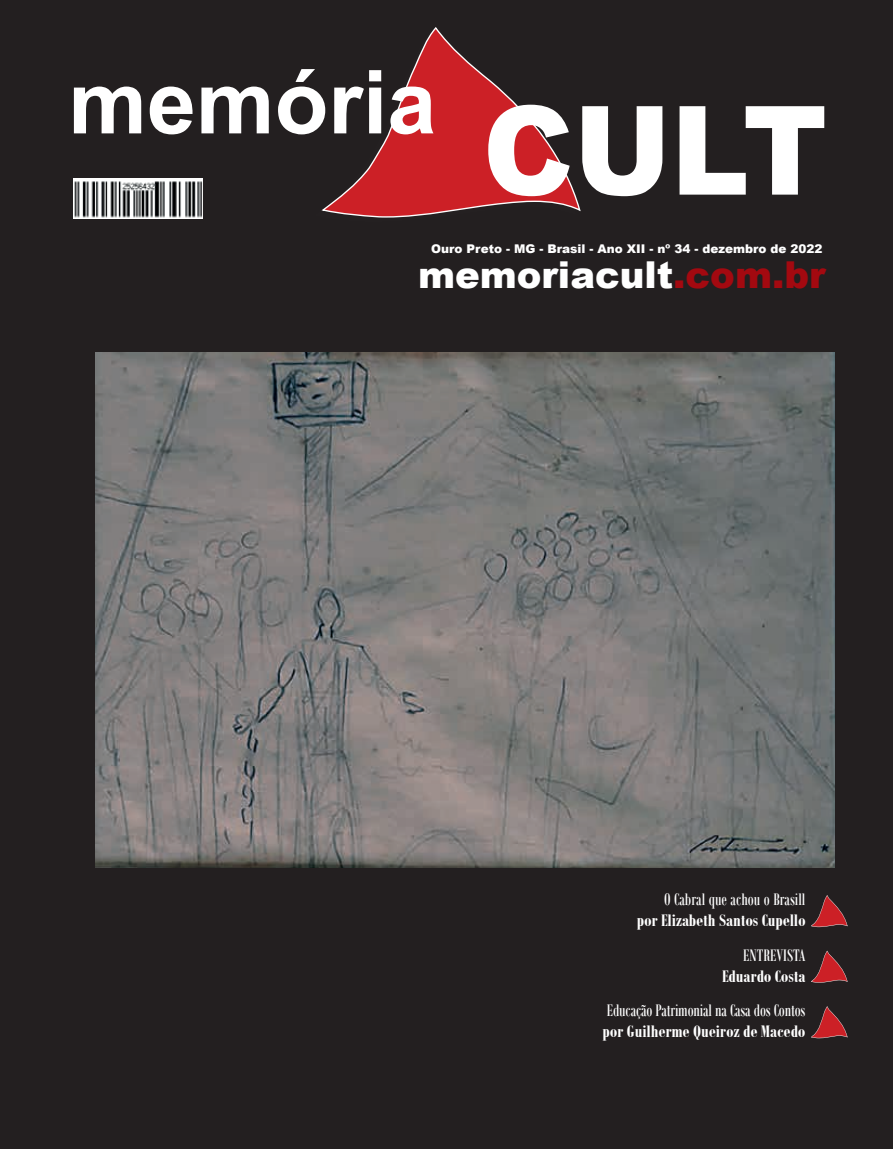
<style>
.page{position:relative;width:893px;height:1149px;background:#fff}
.page>*{position:absolute;margin:0;border:0;box-sizing:border-box;transform-origin:0 0}
.t1{font:900 123.45px "Arial";color:#fff;scale:.95 1}
.t2{font:700 88.2px "Arial";color:#fff}
.t3{font:900 37.05px "Arial";color:#fff}
.t4{font:18px "Bodoni MT Condensed";letter-spacing:-.01em;color:#fff}
.t5{font:700 18px "Bodoni MT Condensed";color:#fff}
.t6{font:900 12px "Arial";color:#fff}
.s1{color:#a30910}
</style>
<div class="page">
<div style="left:0;top:0;width:893px;height:1148px;background:#231f20"></div>
<svg style="left:321px;top:27px;width:260px;height:190px"></svg>
<img style="left:74px;top:178px;width:129px;height:40px">
<svg style="left:811px;top:895px;width:37px;height:32px"></svg>
<svg style="left:811px;top:950px;width:37px;height:33px"></svg>
<svg style="left:811px;top:1006px;width:37px;height:32px"></svg>
<img style="left:96px;top:352px;width:738px;height:515px">
<h2 class="t2" style="left:68px;top:40px;width:369px">memória</h2>
<h1 class="t1" style="left:483px;top:61px;width:364px">CULT</h1>
<p class="t6" style="left:431px;top:240px;width:393px">Ouro Preto - MG - Brasil - Ano XII - nº 34 - dezembro de 2022</p>
<h3 class="t3" style="left:418px;top:248px;width:409px">memoriacult<span class="s1">.com.br</span></h3>
<p class="t4" style="left:664px;top:888px;width:143px">O Cabral que achou o Brasill</p>
<p class="t5" style="left:637px;top:909px;width:170px">por Elizabeth Santos Cupello</p>
<p class="t4" style="left:743px;top:943px;width:64px">ENTREVISTA</p>
<p class="t5" style="left:722px;top:964px;width:85px">Eduardo Costa</p>
<p class="t4" style="left:607px;top:999px;width:200px">Educação Patrimonial na Casa dos Contos</p>
<p class="t5" style="left:602px;top:1019px;width:205px">por Guilherme Queiroz de Macedo</p>
</div>
